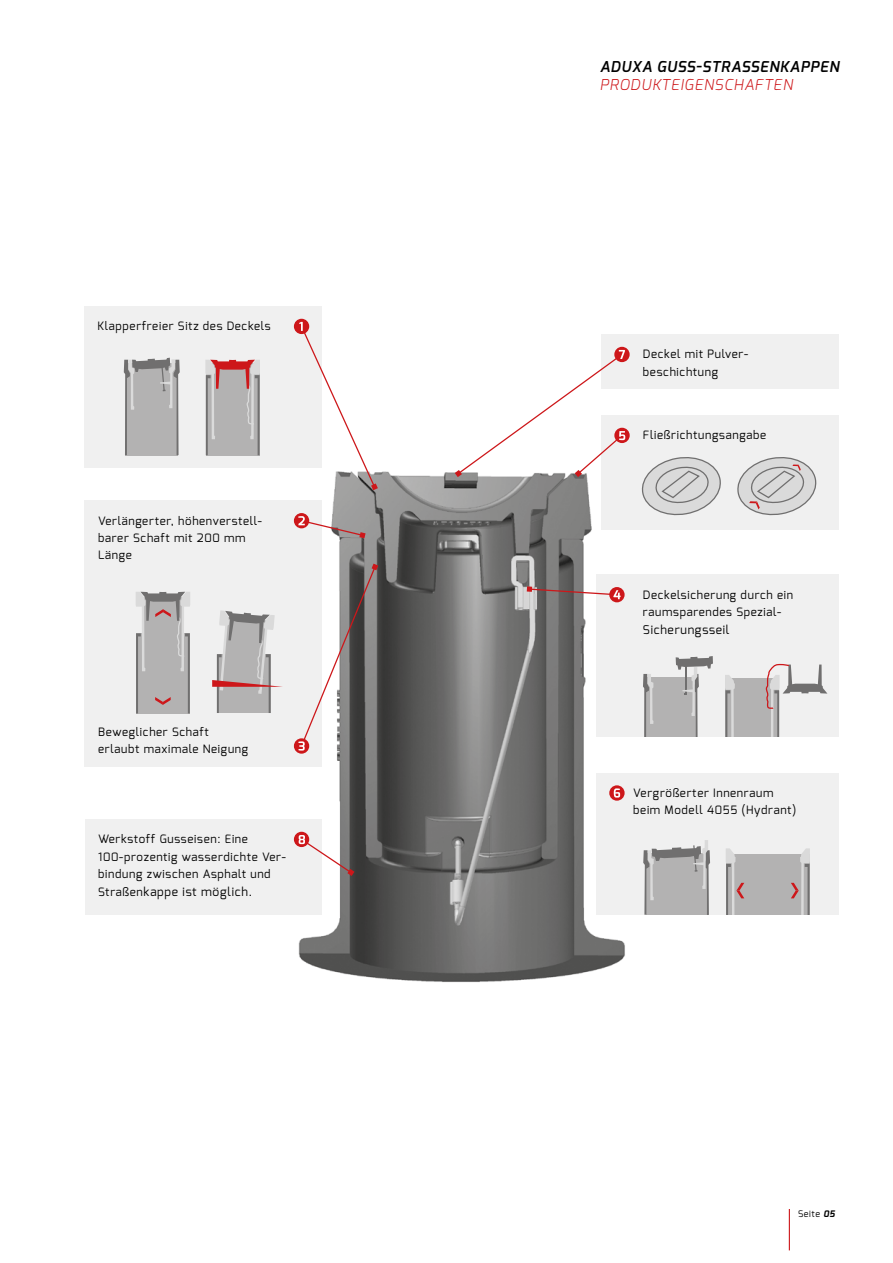
<style>
.page{position:relative;width:893px;height:1263px;background:#fff}
.page>*{position:absolute;margin:0;border:0;box-sizing:border-box;transform-origin:0 0}
.t1{font:italic 600 15px "Exo";letter-spacing:.05em;color:#000}
.t2{font:italic 300 15px "Exo";letter-spacing:.06em;color:#cd171a}
.t3{font:12px "Exo";letter-spacing:.06em;color:#000}
.t4{font:11.55px/17.2px "Exo";letter-spacing:.06em;color:#000}
.t5{font:9px "Exo";letter-spacing:.06em;color:#000}
.s1{font-size:11.55px}
.s2{font-weight:700;font-style:italic}
</style>
<div class="page">
<hr style="left:789px;top:1209px;width:1px;height:41px;background:#cd171a">
<div style="left:597px;top:773px;width:242px;height:142px;background:#f0f0f0"></div>
<div style="left:85px;top:306px;width:237px;height:162px;background:#f0f0f0"></div>
<div style="left:85px;top:500px;width:237px;height:266px;background:#f0f0f0"></div>
<div style="left:597px;top:574px;width:242px;height:164px;background:#f0f0f0"></div>
<div style="left:602px;top:415px;width:237px;height:114px;background:#f0f0f0"></div>
<img style="left:290px;top:471px;width:340px;height:511px">
<div style="left:602px;top:334px;width:237px;height:55px;background:#f0f0f0"></div>
<svg style="left:641px;top:457px;width:80px;height:59px"></svg>
<div style="left:85px;top:819px;width:237px;height:96px;background:#f0f0f0"></div>
<svg style="left:643px;top:840px;width:67px;height:75px;background:#b3b3b3"></svg>
<div style="left:294px;top:319px;width:15px;height:15px;background:#cd171a;border-radius:50%"></div>
<svg style="left:299px;top:322px;width:79px;height:168px"></svg>
<div style="left:294px;top:513px;width:15px;height:15px;background:#cd171a;border-radius:50%"></div>
<svg style="left:298px;top:516px;width:68px;height:22px"></svg>
<svg style="left:294px;top:738px;width:15px;height:16px"></svg>
<svg style="left:298px;top:564px;width:80px;height:187px"></svg>
<svg style="left:614px;top:347px;width:16px;height:15px"></svg>
<svg style="left:614px;top:428px;width:16px;height:15px"></svg>
<svg style="left:455px;top:350px;width:170px;height:127px"></svg>
<svg style="left:609px;top:587px;width:16px;height:15px"></svg>
<svg style="left:527px;top:586px;width:94px;height:13px"></svg>
<div style="left:294px;top:832px;width:15px;height:15px;background:#cd171a;border-radius:50%"></div>
<svg style="left:299px;top:835px;width:55px;height:41px"></svg>
<svg style="left:609px;top:785px;width:16px;height:16px"></svg>
<svg style="left:614px;top:788px;width:6px;height:9px"></svg>
<svg style="left:124px;top:358px;width:56px;height:97px;background:#aeaeae"></svg>
<svg style="left:205px;top:360px;width:55px;height:95px;background:#b6a6a6"></svg>
<div style="left:725px;top:678px;width:54px;height:93px;background:#b3b2b2"></div>
<svg style="left:725px;top:675px;width:10px;height:63px"></svg>
<div style="left:726px;top:854px;width:84px;height:90px;background:#b3b2b2"></div>
<div style="left:644px;top:677px;width:53px;height:92px;background:#b3b2b2"></div>
<svg style="left:643px;top:674px;width:10px;height:64px"></svg>
<svg style="left:676px;top:656px;width:37px;height:82px"></svg>
<svg style="left:765px;top:663px;width:62px;height:75px"></svg>
<div style="left:597px;top:738px;width:242px;height:35px;background:#fff"></div>
<div style="left:706px;top:915px;width:133px;height:35px;background:#fff"></div>
<svg style="left:791px;top:848px;width:19px;height:67px"></svg>
<svg style="left:726px;top:848px;width:18px;height:67px"></svg>
<svg style="left:136px;top:592px;width:54px;height:121px;background:#b2aeae"></svg>
<svg style="left:737px;top:457px;width:80px;height:59px"></svg>
<svg style="left:212px;top:610px;width:70px;height:103px"></svg>
<p class="t4" style="left:97px;top:317px;width:175px">Klapperfreier Sitz des Deckels</p>
<p class="t4" style="left:98px;top:512px;width:165px">Verlängerter, höhenverstell&shy;barer Schaft mit 200 mm<br>Länge</p>
<p class="t4" style="left:98px;top:723px;width:152px">Beweglicher Schaft erlaubt maximale Neigung</p>
<p class="t4" style="left:98px;top:830px;width:189px">Werkstoff Gusseisen: Eine<br>100-prozentig wasserdichte Ver&shy;bindung zwischen Asphalt und</p>
<p class="t3" style="left:98px;top:884px;width:155px"><span class="s1">Straßen</span>kappe ist möglich.</p>
<p class="t1" style="left:600px;top:57px;width:241px">ADUXA GUSS-STRASSENKAPPEN</p>
<p class="t2" style="left:600px;top:75px;width:194px">PRODUKTEIGENSCHAFTEN</p>
<p class="t4" style="left:643px;top:345px;width:107px">Deckel mit Pulver&shy;beschichtung</p>
<p class="t4" style="left:643px;top:427px;width:125px">Fließrichtungsangabe</p>
<p class="t4" style="left:643px;top:586px;width:152px">Deckelsicherung durch ein raumsparendes Spezial-</p>
<p class="t3" style="left:643px;top:622px;width:88px">Sicherungsseil</p>
<p class="t4" style="left:633px;top:784px;width:164px">Vergrößerter Innenraum beim Modell 4055 (Hydrant)</p>
<p class="t5" style="left:798px;top:1208px;width:38px">Seite <span class="s2">05</span></p>
</div>
